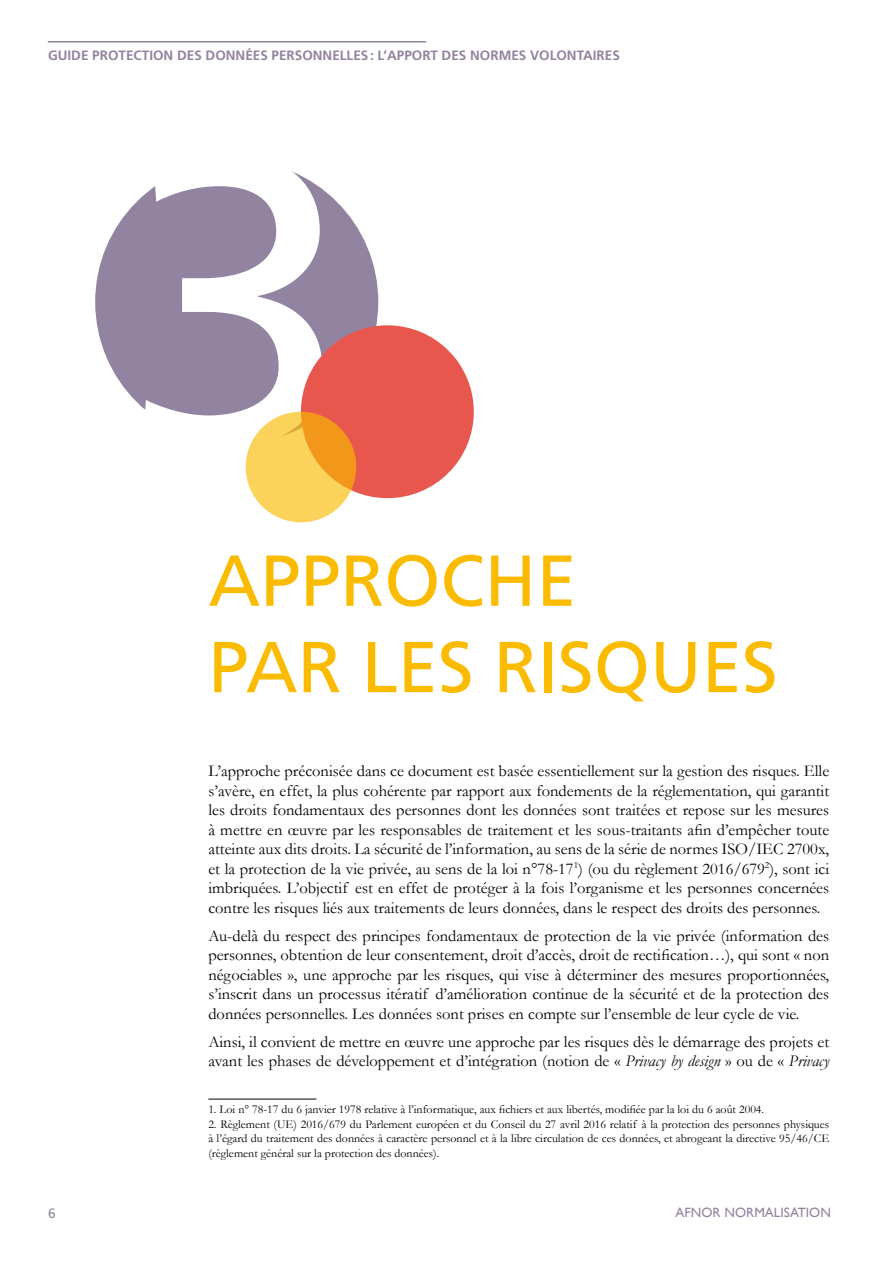
<style>
.page{position:relative;width:893px;height:1263px;background:#fff}
.page>*{position:absolute;margin:0;border:0;box-sizing:border-box;transform-origin:0 0}
.t1{font:411px "Frutiger";color:#fff}
.t2{font:72px/86.4px "Frutiger";color:#fabb00}
.t3{font:16.5px/19.5px "Garamond";color:#000;text-align:justify}
.t4{font:700 13.5px "Frutiger";color:#9284a1}
.t5{font:13.5px "Gill Sans";color:#9284a1}
.t6{font:13.5px "Frutiger";color:#9284a1}
.t7{font:12px/14.4px "Garamond";color:#000;text-align:justify}
.s1{font-style:italic}
</style>
<div class="page">
<hr style="left:48px;top:41px;width:378px;height:2px;background:#9284a1">
<div style="left:95px;top:160px;width:283px;height:283px;background:#9284a1;border-radius:50%"></div>
<div style="left:301px;top:325px;width:173px;height:173px;background:#e8574e;border-radius:50%"></div>
<svg style="left:246px;top:412px;width:110px;height:110px;fill:#fbd35a"></svg>
<hr style="left:208px;top:1099px;width:108px;height:1px;background:#000">
<p class="t4" style="left:48px;top:47px;width:573px">GUIDE PROTECTION DES DONNÉES PERSONNELLES: L’APPORT DES NORMES VOLONTAIRES</p>
<h1 class="t1" style="left:122px;top:60px;width:230px">3</h1>
<h2 class="t2" style="left:208px;top:537px;width:571px">APPROCHE<br>PAR LES RISQUES</h2>
<p class="t3" style="left:208px;top:761px;width:622px">L’approche préconisée dans ce document est basée essentiellement sur la gestion des risques. Elle s’avère, en effet, la plus cohérente par rapport aux fondements de la réglementation, qui garantit les droits fondamentaux des personnes dont les données sont traitées et repose sur les mesures à mettre en œuvre par les responsables de traitement et les sous-traitants afin d’empêcher toute atteinte aux dits droits. La sécurité de l’information, au sens de la série de normes ISO/IEC 2700x, et la protection de la vie privée, au sens de la loi n°78-17<sup>1</sup>) (ou du règlement 2016/679<sup>2</sup>), sont ici imbriquées. L’objectif est en effet de protéger à la fois l’organisme et les personnes concernées contre les risques liés aux traitements de leurs données, dans le respect des droits des personnes.</p>
<p class="t3" style="left:208px;top:926px;width:622px">Au-delà du respect des principes fondamentaux de protection de la vie privée (information des personnes, obtention de leur consentement, droit d’accès, droit de rectification…), qui sont « non négociables », une approche par les risques, qui vise à déterminer des mesures proportionnées, s’inscrit dans un processus itératif d’amélioration continue de la sécurité et de la protection des données personnelles. Les données sont prises en compte sur l’ensemble de leur cycle de vie.</p>
<p class="t3" style="left:208px;top:1032px;width:622px">Ainsi, il convient de mettre en œuvre une approche par les risques dès le démarrage des projets et avant les phases de développement et d’intégration (notion de « <span class="s1">Privacy by design</span> » ou de « <span class="s1">Privacy</span></p>
<p class="t7" style="left:208px;top:1102px;width:557px">1. Loi n° 78-17 du 6 janvier 1978 relative à l’informatique, aux fichiers et aux libertés, modifiée par la loi du 6 août 2004.</p>
<p class="t7" style="left:208px;top:1117px;width:622px">2. Règlement (UE) 2016/679 du Parlement européen et du Conseil du 27 avril 2016 relatif à la protection des personnes physiques à l’égard du traitement des données à caractère personnel et à la libre circulation de ces données, et abrogeant la directive 95/46/CE (règlement général sur la protection des données).</p>
<p class="t6" style="left:48px;top:1205px;width:9px">6</p>
<p class="t5" style="left:676px;top:1205px;width:157px">AFNOR NORMALISATION</p>
</div>
